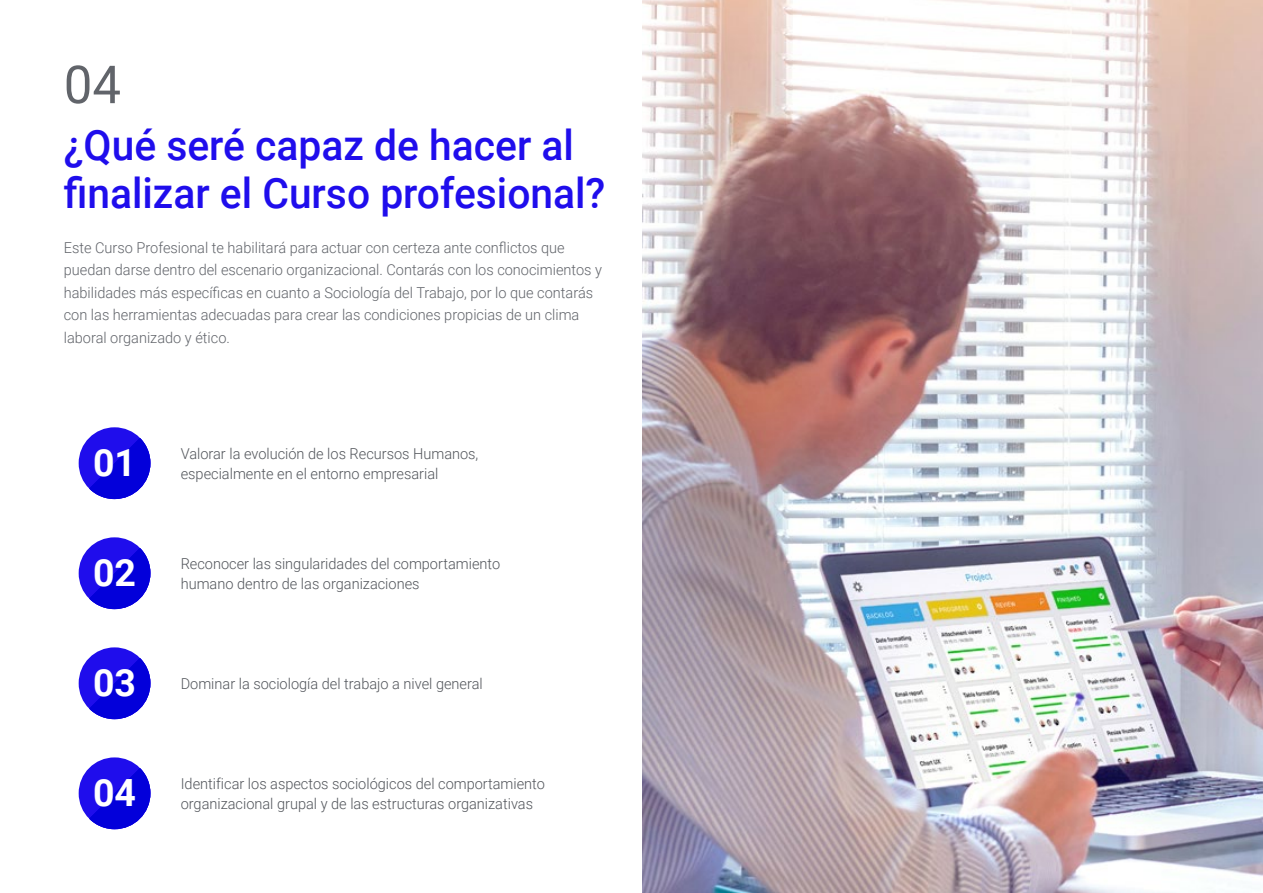
<style>
.page{position:relative;width:1263px;height:893px;background:#fff}
.page>*{position:absolute;margin:0;border:0;box-sizing:border-box;transform-origin:0 0}
.t1{font:52.5px "Roboto";color:#61646a}
.t2{font:500 42px/48px "Roboto";color:#1f0dec}
.t3{font:700 37.5px "Roboto";color:#fff}
.t4{font:300 15px/22.5px "Roboto";color:#61646a}
.t5{font:300 15px/19.5px "Roboto";color:#52555b}
</style>
<div class="page">
<div style="left:79px;top:537px;width:71px;height:72px;background:#1f0dec;border-radius:50%"></div>
<svg style="left:89px;top:548px;width:61px;height:61px"></svg>
<div style="left:79px;top:757px;width:71px;height:72px;background:#1f0dec;border-radius:50%"></div>
<svg style="left:89px;top:768px;width:61px;height:61px"></svg>
<div style="left:79px;top:647px;width:71px;height:72px;background:#1f0dec;border-radius:50%"></div>
<svg style="left:89px;top:658px;width:61px;height:61px"></svg>
<div style="left:79px;top:427px;width:71px;height:72px;background:#1f0dec;border-radius:50%"></div>
<svg style="left:89px;top:438px;width:61px;height:61px"></svg>
<img style="left:642px;top:0;width:621px;height:893px">
<h1 class="t1" style="left:64px;top:48px;width:59px">04</h1>
<h2 class="t2" style="left:64px;top:119px;width:543px">¿Qué seré capaz de hacer al finalizar el Curso profesional?</h2>
<p class="t4" style="left:64px;top:236px;width:540px">Este Curso Profesional te habilitará para actuar con certeza ante conflictos que puedan darse dentro del escenario organizacional. Contarás con los conocimientos y habilidades más específicas en cuanto a Sociología del Trabajo, por lo que contarás con las herramientas adecuadas para crear las condiciones propicias de un clima laboral organizado y ético.</p>
<h3 class="t3" style="left:93px;top:436px;width:45px">01</h3>
<p class="t5" style="left:181px;top:443px;width:299px">Valorar la evolución de los Recursos Humanos,</p>
<p class="t5" style="left:181px;top:463px;width:259px">especialmente en el entorno empresarial</p>
<h3 class="t3" style="left:93px;top:546px;width:45px">02</h3>
<p class="t5" style="left:181px;top:553px;width:321px">Reconocer las singularidades del comportamiento humano dentro de las organizaciones</p>
<h3 class="t3" style="left:93px;top:656px;width:45px">03</h3>
<p class="t5" style="left:181px;top:673px;width:304px">Dominar la sociología del trabajo a nivel general</p>
<h3 class="t3" style="left:93px;top:766px;width:45px">04</h3>
<p class="t5" style="left:181px;top:773px;width:366px">Identificar los aspectos sociológicos del comportamiento organizacional grupal y de las estructuras organizativas</p>
</div>
